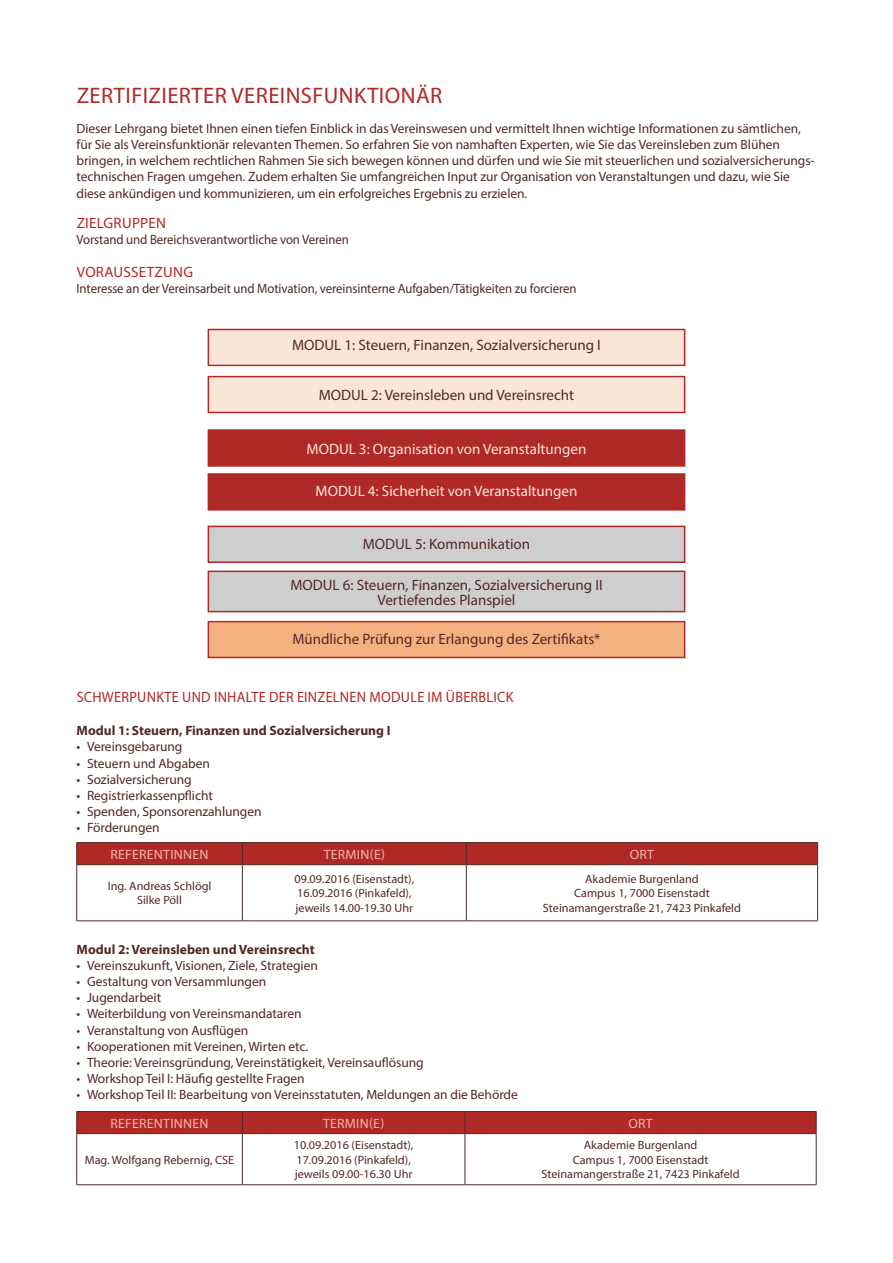
<style>
.page{position:relative;width:893px;height:1263px;background:#fff}
.page>*{position:absolute;margin:0;border:0;box-sizing:border-box;transform-origin:0 0}
.t1{font:22.5px "Myriad Pro";letter-spacing:.02em;color:#af2927}
.t2{font:15px/15px "Myriad Pro";color:#532827;text-align:center}
.t3{font:15px "Myriad Pro";color:#fbe5d7}
.t4{font:15px "Myriad Pro";letter-spacing:.02em;color:#af2927;scale:.95 1}
.t5{font:15px "Myriad Pro";letter-spacing:.02em;color:#af2927}
.t6{font:13.5px/16.2px "Myriad Pro";letter-spacing:-.005em;color:#532827}
.t7{font:13.5px "Myriad Pro";letter-spacing:-.005em;color:#532827;scale:.95 1}
.t8{font:700 13.5px "Myriad Pro";color:#532827}
.t9{font:13.5px "Myriad Pro";letter-spacing:.02em;color:#f9b4aa}
.t10{font:12px/14.4px "Myriad Pro";color:#532827;text-align:center}
</style>
<div class="page">
<div style="left:76px;top:842px;width:742px;height:23px;background:#af2927"></div>
<hr style="left:76px;top:865px;width:1px;height:56px;background:#532827">
<hr style="left:77px;top:864px;width:165px;height:1px;background:#532827">
<hr style="left:77px;top:920px;width:165px;height:1px;background:#532827">
<hr style="left:242px;top:865px;width:1px;height:56px;background:#532827">
<hr style="left:242px;top:864px;width:224px;height:1px;background:#532827">
<hr style="left:242px;top:920px;width:224px;height:1px;background:#532827">
<hr style="left:466px;top:865px;width:1px;height:56px;background:#532827">
<hr style="left:466px;top:864px;width:351px;height:1px;background:#532827">
<hr style="left:466px;top:920px;width:352px;height:1px;background:#532827">
<hr style="left:817px;top:865px;width:1px;height:56px;background:#532827">
<div style="left:208px;top:329px;width:477px;height:37px;background:#fbe5d7;border:2px solid #af2927"></div>
<div style="left:208px;top:376px;width:477px;height:37px;background:#fbe5d7;border:2px solid #af2927"></div>
<div style="left:208px;top:429px;width:477px;height:38px;background:#af2927;border:2px solid #af2927"></div>
<div style="left:208px;top:473px;width:477px;height:38px;background:#af2927;border:2px solid #af2927"></div>
<div style="left:208px;top:526px;width:477px;height:37px;background:#cecece;border:2px solid #af2927"></div>
<div style="left:208px;top:571px;width:477px;height:41px;background:#cecece;border:2px solid #af2927"></div>
<div style="left:208px;top:621px;width:477px;height:37px;background:#f5b182;border:2px solid #af2927"></div>
<div style="left:76px;top:1111px;width:741px;height:23px;background:#af2927"></div>
<hr style="left:76px;top:1134px;width:1px;height:50px;background:#532827">
<hr style="left:77px;top:1133px;width:165px;height:1px;background:#532827">
<hr style="left:77px;top:1184px;width:165px;height:1px;background:#532827">
<hr style="left:242px;top:1134px;width:1px;height:50px;background:#532827">
<hr style="left:242px;top:1133px;width:223px;height:1px;background:#532827">
<hr style="left:242px;top:1184px;width:223px;height:1px;background:#532827">
<hr style="left:465px;top:1134px;width:1px;height:50px;background:#532827">
<hr style="left:465px;top:1133px;width:351px;height:1px;background:#532827">
<hr style="left:465px;top:1184px;width:351px;height:1px;background:#532827">
<hr style="left:816px;top:1134px;width:1px;height:50px;background:#532827">
<h1 class="t1" style="left:77px;top:82px;width:367px">ZERTIFIZIERTER VEREINSFUNKTIONÄR</h1>
<p class="t6" style="left:77px;top:120px;width:740px">Dieser Lehrgang bietet Ihnen einen tiefen Einblick in das Vereinswesen und vermittelt Ihnen wichtige Informationen zu sämtlichen, für Sie als Vereinsfunktionär relevanten Themen. So erfahren Sie von namhaften Experten, wie Sie das Vereinsleben zum Blühen bringen, in welchem rechtlichen Rahmen Sie sich bewegen können und dürfen und wie Sie mit steuerlichen und sozialversicherungs&shy;technischen Fragen umgehen. Zudem erhalten Sie umfangreichen Input zur Organisation von Veranstaltungen und dazu, wie Sie diese ankündigen und kommunizieren, um ein erfolgreiches Ergebnis zu erzielen.</p>
<p class="t5" style="left:77px;top:213px;width:91px">ZIELGRUPPEN</p>
<p class="t7" style="left:77px;top:231px;width:288px">Vorstand und Bereichsverantwortliche von Vereinen</p>
<p class="t5" style="left:77px;top:262px;width:118px">VORAUSSETZUNG</p>
<p class="t7" style="left:77px;top:280px;width:528px">Interesse an der Vereinsarbeit und Motivation, vereinsinterne Aufgaben/Tätigkeiten zu forcieren</p>
<p class="t2" style="left:292px;top:338px;width:310px">MODUL 1: Steuern, Finanzen, Sozialversicherung I</p>
<p class="t2" style="left:319px;top:387px;width:257px">MODUL 2: Vereinsleben und Vereinsrecht</p>
<p class="t3" style="left:307px;top:440px;width:281px">MODUL 3: Organisation von Veranstaltungen</p>
<p class="t3" style="left:316px;top:482px;width:263px">MODUL 4: Sicherheit von Veranstaltungen</p>
<p class="t2" style="left:363px;top:536px;width:169px">MODUL 5: Kommunikation</p>
<p class="t2" style="left:290px;top:577px;width:314px">MODUL 6: Steuern, Finanzen, Sozialversicherung II<br>Vertiefendes Planspiel</p>
<p class="t2" style="left:292px;top:631px;width:310px">Mündliche Prüfung zur Erlangung des Zertifikats*</p>
<p class="t4" style="left:77px;top:688px;width:461px">SCHWERPUNKTE UND INHALTE DER EINZELNEN MODULE IM ÜBERBLICK</p>
<p class="t8" style="left:77px;top:722px;width:316px">Modul 1: Steuern, Finanzen und Sozialversicherung I</p>
<p class="t6" style="left:77px;top:739px;width:107px">• Vereinsgebarung</p>
<p class="t6" style="left:77px;top:755px;width:135px">• Steuern und Abgaben</p>
<p class="t6" style="left:77px;top:771px;width:117px">• Sozialversicherung</p>
<p class="t6" style="left:77px;top:787px;width:138px">• Registrierkassenpflicht</p>
<p class="t6" style="left:77px;top:803px;width:187px">• Spenden, Sponsorenzahlungen</p>
<p class="t6" style="left:77px;top:820px;width:85px">• Förderungen</p>
<p class="t9" style="left:110px;top:846px;width:100px">REFERENTINNEN</p>
<p class="t9" style="left:324px;top:846px;width:63px">TERMIN(E)</p>
<p class="t9" style="left:630px;top:846px;width:26px">ORT</p>
<p class="t10" style="left:108px;top:879px;width:105px">Ing. Andreas Schlögl<br>Silke Pöll</p>
<p class="t10" style="left:294px;top:871px;width:121px;text-align:left">09.09.2016 (Eisenstadt),<br>16.09.2016 (Pinkafeld), jeweils 14.00-19.30 Uhr</p>
<p class="t10" style="left:543px;top:871px;width:200px">Akademie Burgenland<br>Campus 1, 7000 Eisenstadt<br>Steinamangerstraße 21, 7423 Pinkafeld</p>
<p class="t8" style="left:77px;top:940px;width:240px">Modul 2: Vereinsleben und Vereinsrecht</p>
<p class="t6" style="left:77px;top:957px;width:243px">• Vereinszukunft, Visionen, Ziele, Strategien</p>
<p class="t6" style="left:77px;top:973px;width:191px">• Gestaltung von Versammlungen</p>
<p class="t6" style="left:77px;top:989px;width:86px">• Jugendarbeit</p>
<p class="t6" style="left:77px;top:1006px;width:227px">• Weiterbildung von Vereinsmandataren</p>
<p class="t6" style="left:77px;top:1022px;width:173px">• Veranstaltung von Ausflügen</p>
<p class="t6" style="left:77px;top:1038px;width:233px">• Kooperationen mit Vereinen, Wirten etc.</p>
<p class="t6" style="left:77px;top:1054px;width:349px">• Theorie: Vereinsgründung, Vereinstätigkeit, Vereinsauflösung</p>
<p class="t6" style="left:77px;top:1070px;width:230px">• Workshop Teil I: Häufig gestellte Fragen</p>
<p class="t6" style="left:77px;top:1087px;width:443px">• Workshop Teil II: Bearbeitung von Vereinsstatuten, Meldungen an die Behörde</p>
<p class="t9" style="left:110px;top:1115px;width:100px">REFERENTINNEN</p>
<p class="t9" style="left:323px;top:1115px;width:63px">TERMIN(E)</p>
<p class="t9" style="left:628px;top:1115px;width:26px">ORT</p>
<p class="t10" style="left:85px;top:1152px;width:151px">Mag. Wolfgang Rebernig, CSE</p>
<p class="t10" style="left:294px;top:1138px;width:121px;text-align:left">10.09.2016 (Eisenstadt),<br>17.09.2016 (Pinkafeld), jeweils 09.00-16.30 Uhr</p>
<p class="t10" style="left:541px;top:1138px;width:200px">Akademie Burgenland<br>Campus 1, 7000 Eisenstadt<br>Steinamangerstraße 21, 7423 Pinkafeld</p>
</div>
